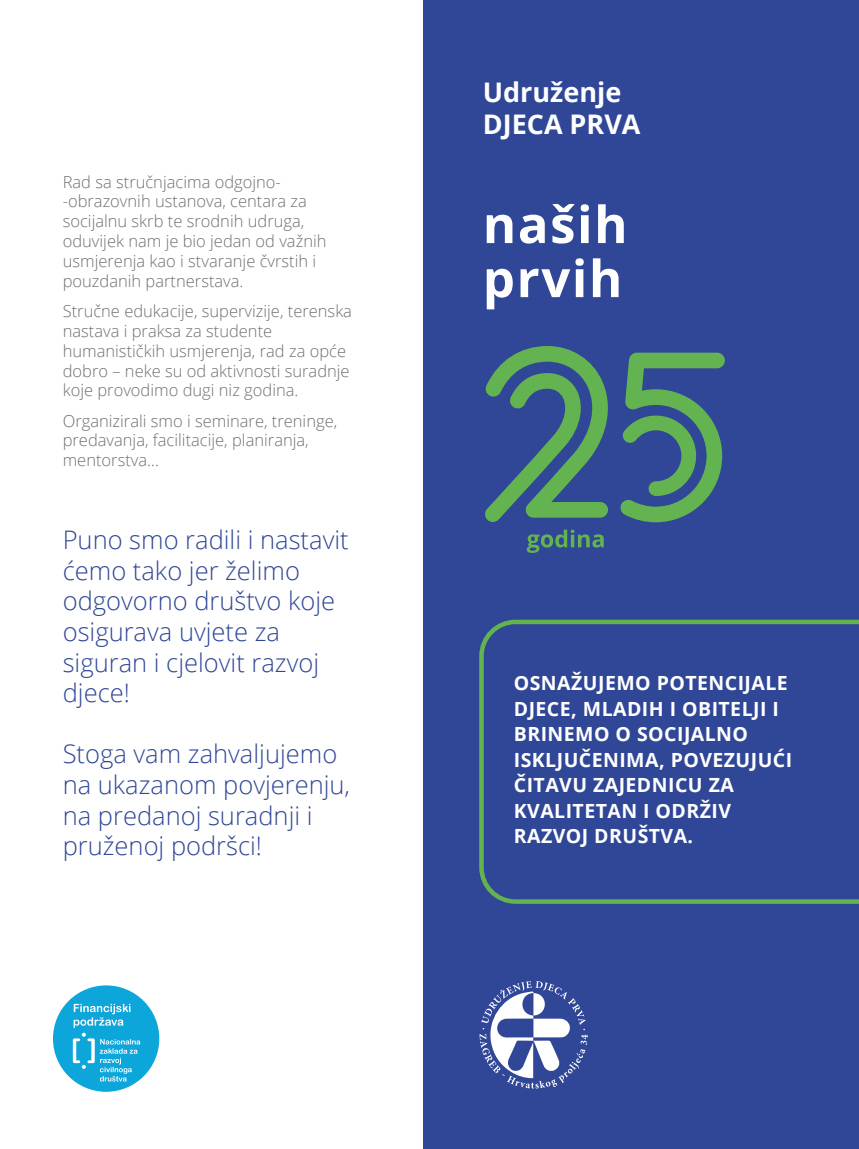
<style>
.page{position:relative;width:859px;height:1149px;background:#fff}
.page>*{position:absolute;margin:0;border:0;box-sizing:border-box;transform-origin:0 0}
.t1{font:700 51px/54px "Open Sans";letter-spacing:.03em;color:#fff}
.t2{font:700 27px/32.4px "Open Sans";color:#fff}
.t3{font:300 25.5px/30.6px "Open Sans";color:#304697}
.t4{font:700 19.5px/25.5px "Open Sans";letter-spacing:.025em;color:#fff}
.t5{font:300 16.5px/19.8px "Open Sans";color:#706f6f}
</style>
<div class="page">
<div style="left:424px;top:0;width:435px;height:1148px;background:#304697"></div>
<svg style="left:480px;top:981px;width:108px;height:107px"></svg>
<svg style="left:485px;top:346px;width:240px;height:176px"></svg>
<svg style="left:527px;top:529px;width:77px;height:24px"></svg>
<div style="left:53px;top:985px;width:106px;height:106px;background:#0da6da;border-radius:50%"></div>
<svg style="left:73px;top:1003px;width:67px;height:78px"></svg>
<svg style="left:479px;top:619px;width:380px;height:285px"></svg>
<p class="t5" style="left:63px;top:171px;width:265px">Rad sa stručnjacima odgojno--obrazovnih ustanova, centara za socijalnu skrb te srodnih udruga, oduvijek nam je bio jedan od važnih usmjerenja kao i stvaranje čvrstih i pouzdanih partnerstava.</p>
<p class="t5" style="left:63px;top:300px;width:291px">Stručne edukacije, supervizije, terenska nastava i praksa za studente humanističkih usmjerenja, rad za opće dobro – neke su od aktivnosti suradnje koje provodimo dugi niz godina.</p>
<p class="t5" style="left:63px;top:410px;width:276px">Organizirali smo i seminare, treninge, predavanja, facilitacije, planiranja, mentorstva…</p>
<h3 class="t3" style="left:63px;top:523px;width:287px">Puno smo radili i nastavit ćemo tako jer želimo odgovorno društvo koje osigurava uvjete za siguran i cjelovit razvoj djece!</h3>
<h3 class="t3" style="left:63px;top:738px;width:289px">Stoga vam zahvaljujemo na ukazanom povjerenju, na predanoj suradnji i pruženoj podršci!</h3>
<h2 class="t2" style="left:483px;top:75px;width:159px">Udruženje<br>DJECA PRVA</h2>
<h1 class="t1" style="left:483px;top:196px;width:146px">naših prvih</h1>
<p class="t4" style="left:514px;top:669px;width:280px">OSNAŽUJEMO POTENCIJALE<br>DJECE, MLADIH I OBITELJI I<br>BRINEMO O SOCIJALNO<br>ISKLJUČENIMA, POVEZUJUĆI<br>ČITAVU ZAJEDNICU ZA<br>KVALITETAN I ODRŽIV<br>RAZVOJ DRUŠTVA.</p>
</div>
